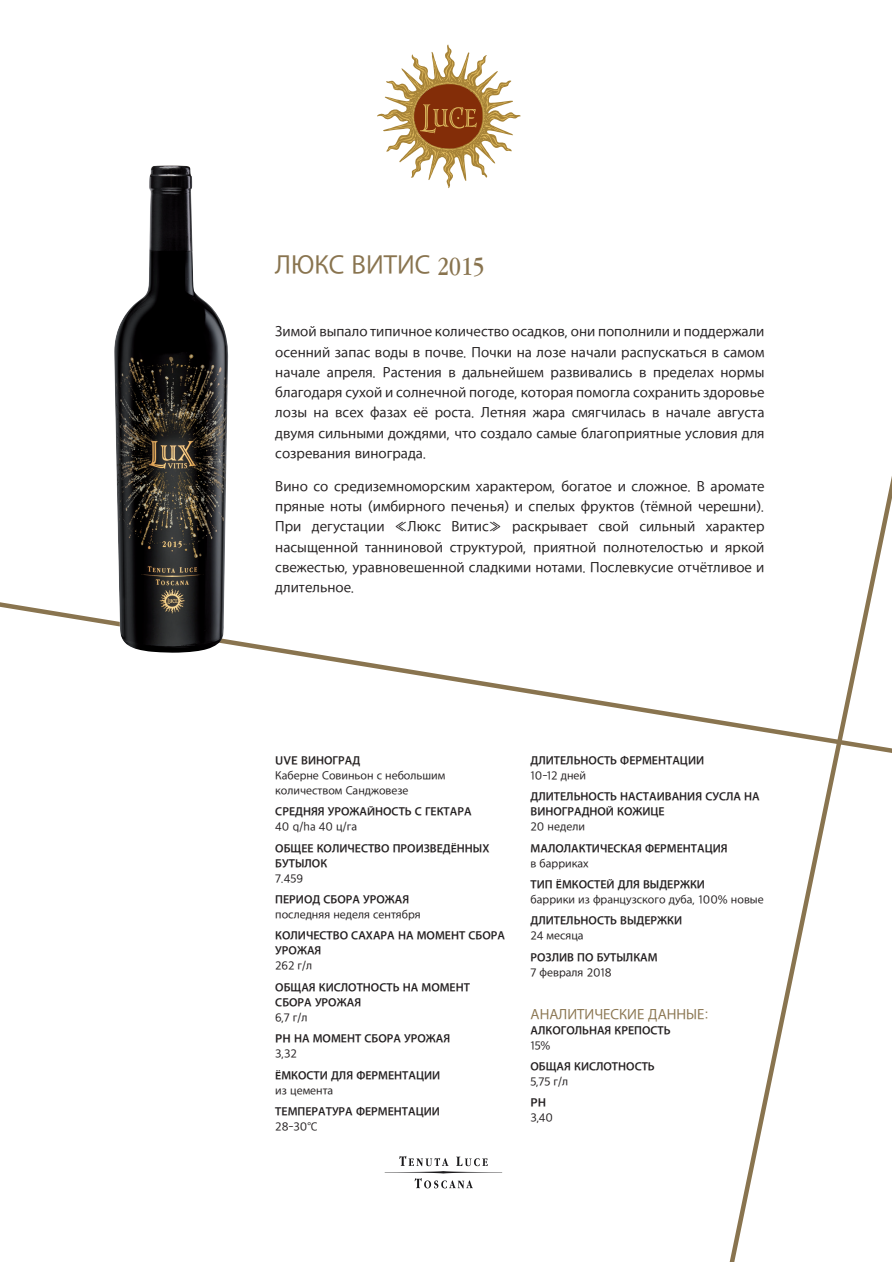
<style>
.page{position:relative;width:892px;height:1262px;background:#fff}
.page>*{position:absolute;margin:0;border:0;box-sizing:border-box;transform-origin:0 0}
.Nome_Vino{font:27px "Apple SD Gothic Neo";color:#89744f}
.Testo{font:15px/20.2px "Apple SD Gothic Neo";color:#231f20;text-align:justify}
.Box_titolo{font:15px "Apple SD Gothic Neo";color:#89744f}
.Box_titoletto{font:700 12px/15px "Apple SD Gothic Neo";color:#231f20}
.Box_testo{font:12px/15px "Apple SD Gothic Neo";color:#231f20}
.s1{font-family:"Apple Garamond"}
</style>
<div class="page">
<svg style="left:377px;top:44px;width:143px;height:144px"></svg>
<svg style="left:384px;top:1156px;width:118px;height:33px"></svg>
<svg style="left:0;top:602px;width:722px;height:123px"></svg>
<svg style="left:722px;top:481px;width:169px;height:781px"></svg>
<img style="left:114px;top:165px;width:114px;height:488px">
<p class="Nome_Vino" style="left:275px;top:250px;width:211px">ЛЮКС ВИТИС <span class="s1">2015</span></p>
<p class="Testo" style="left:275px;top:323px;width:490px">Зимой выпало типичное количество осадков, они пополнили и поддержали осенний запас воды в почве. Почки на лозе начали распускаться в самом начале апреля. Растения в дальнейшем развивались в пределах нормы благодаря сухой и солнечной погоде, которая помогла сохранить здоровье лозы на всех фазах её роста. Летняя жара смягчилась в начале августа двумя сильными дождями, что создало самые благоприятные условия для созревания винограда.</p>
<p class="Testo" style="left:275px;top:477px;width:490px">Вино со средиземноморским характером, богатое и сложное. В аромате пряные ноты (имбирного печенья) и спелых фруктов (тёмной черешни).<br>При дегустации «Люкс Витис» раскрывает свой сильный характер насыщенной танниновой структурой, приятной полнотелостью и яркой свежестью, уравновешенной сладкими нотами. Послевкусие отчётливое и длительное.</p>
<p class="Box_titoletto" style="left:275px;top:754px;width:86px">UVE ВИНОГРАД</p>
<p class="Box_testo" style="left:275px;top:769px;width:171px">Каберне Совиньон с небольшим количеством Санджовезе</p>
<p class="Box_titoletto" style="left:275px;top:805px;width:198px">СРЕДНЯЯ УРОЖАЙНОСТЬ С ГЕКТАРА</p>
<p class="Box_testo" style="left:275px;top:820px;width:83px">40 q/ha 40 ц/га</p>
<p class="Box_titoletto" style="left:275px;top:842px;width:216px">ОБЩЕЕ КОЛИЧЕСТВО ПРОИЗВЕДЁННЫХ<br>БУТЫЛОК</p>
<p class="Box_testo" style="left:275px;top:872px;width:29px">7.459</p>
<p class="Box_titoletto" style="left:275px;top:893px;width:135px">ПЕРИОД СБОРА УРОЖАЯ</p>
<p class="Box_testo" style="left:275px;top:908px;width:147px">последняя неделя сентября</p>
<p class="Box_titoletto" style="left:275px;top:929px;width:231px">КОЛИЧЕСТВО САХАРА НА МОМЕНТ СБОРА<br>УРОЖАЯ</p>
<p class="Box_testo" style="left:275px;top:959px;width:38px">262 г/л</p>
<p class="Box_titoletto" style="left:275px;top:981px;width:196px">ОБЩАЯ КИСЛОТНОСТЬ НА МОМЕНТ<br>СБОРА УРОЖАЯ</p>
<p class="Box_testo" style="left:275px;top:1011px;width:34px">6,7 г/л</p>
<p class="Box_titoletto" style="left:275px;top:1032px;width:176px">PH НА МОМЕНТ СБОРА УРОЖАЯ</p>
<p class="Box_testo" style="left:275px;top:1047px;width:23px">3,32</p>
<p class="Box_titoletto" style="left:275px;top:1068px;width:166px">ЁМКОСТИ ДЛЯ ФЕРМЕНТАЦИИ</p>
<p class="Box_testo" style="left:275px;top:1083px;width:59px">из цемента</p>
<p class="Box_titoletto" style="left:275px;top:1105px;width:166px">ТЕМПЕРАТУРА ФЕРМЕНТАЦИИ</p>
<p class="Box_testo" style="left:275px;top:1120px;width:44px">28-30°C</p>
<p class="Box_titoletto" style="left:530px;top:754px;width:175px">ДЛИТЕЛЬНОСТЬ ФЕРМЕНТАЦИИ</p>
<p class="Box_testo" style="left:530px;top:769px;width:57px">10-12 дней</p>
<p class="Box_titoletto" style="left:530px;top:790px;width:231px">ДЛИТЕЛЬНОСТЬ НАСТАИВАНИЯ СУСЛА НА<br>ВИНОГРАДНОЙ КОЖИЦЕ</p>
<p class="Box_testo" style="left:530px;top:820px;width:56px">20 недели</p>
<p class="Box_titoletto" style="left:530px;top:842px;width:198px">МАЛОЛАКТИЧЕСКАЯ ФЕРМЕНТАЦИЯ</p>
<p class="Box_testo" style="left:530px;top:857px;width:60px">в барриках</p>
<p class="Box_titoletto" style="left:530px;top:878px;width:176px">ТИП ЁМКОСТЕЙ ДЛЯ ВЫДЕРЖКИ</p>
<p class="Box_testo" style="left:530px;top:893px;width:235px">баррики из французского дуба, 100% новые</p>
<p class="Box_titoletto" style="left:530px;top:914px;width:153px">ДЛИТЕЛЬНОСТЬ ВЫДЕРЖКИ</p>
<p class="Box_testo" style="left:530px;top:929px;width:55px">24 месяца</p>
<p class="Box_titoletto" style="left:530px;top:951px;width:129px">РОЗЛИВ ПО БУТЫЛКАМ</p>
<p class="Box_testo" style="left:530px;top:966px;width:83px">7 февраля 2018</p>
<p class="Box_titolo" style="left:530px;top:1006px;width:180px">АНАЛИТИЧЕСКИЕ ДАННЫЕ:</p>
<p class="Box_titoletto" style="left:530px;top:1023px;width:142px">АЛКОГОЛЬНАЯ КРЕПОСТЬ</p>
<p class="Box_testo" style="left:530px;top:1038px;width:22px">15%</p>
<p class="Box_titoletto" style="left:530px;top:1060px;width:126px">ОБЩАЯ КИСЛОТНОСТЬ</p>
<p class="Box_testo" style="left:530px;top:1075px;width:39px">5,75 г/л</p>
<p class="Box_titoletto" style="left:530px;top:1096px;width:17px">PH</p>
<p class="Box_testo" style="left:530px;top:1111px;width:24px">3,40</p>
</div>
